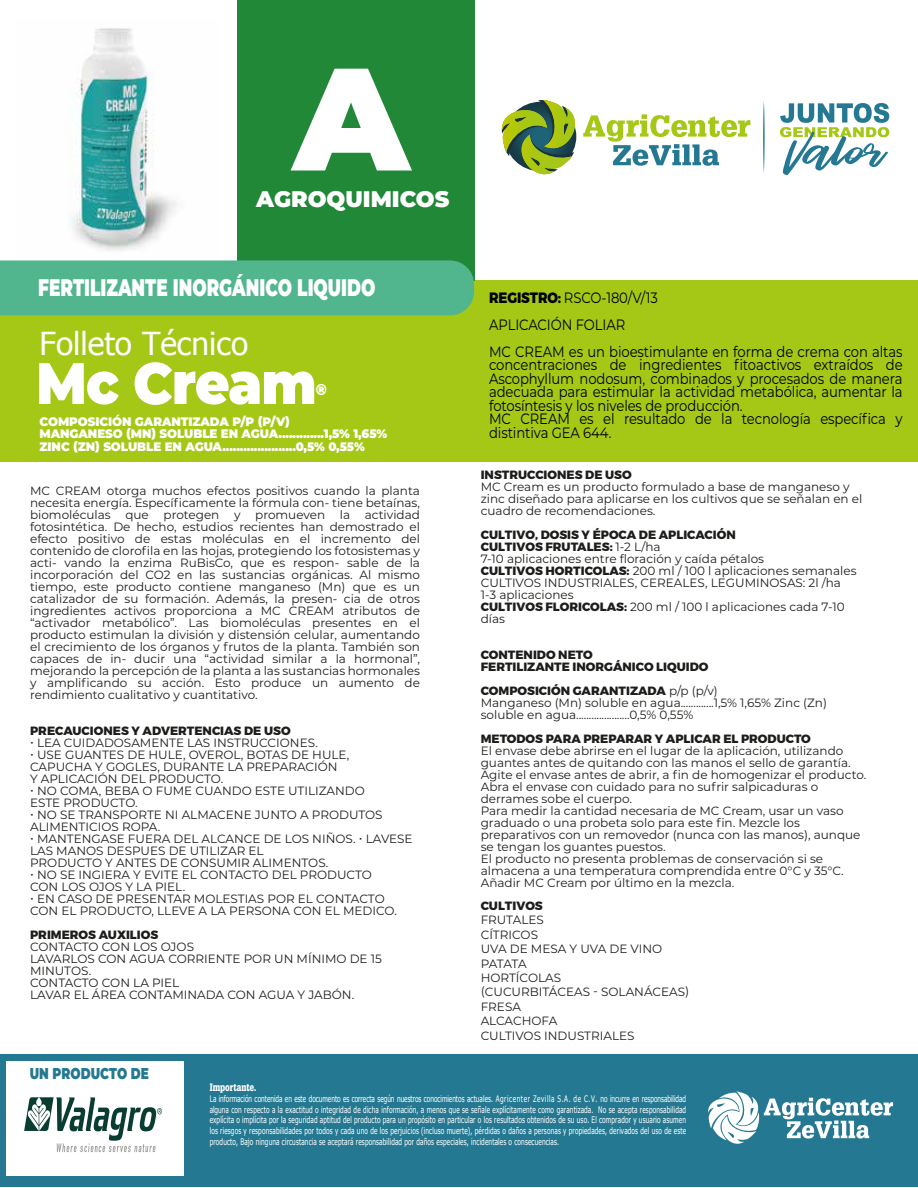
<style>
.page{position:relative;width:918px;height:1188px;background:#fff}
.page>*{position:absolute;margin:0;border:0;box-sizing:border-box;transform-origin:0 0}
.t1{font:900 145.5px "Montserrat";color:#fff}
.t2{font:900 58.35px "Montserrat";letter-spacing:-.015em;color:#fff;scale:.91 1}
.t3{font:31.65px "Tahoma";color:#fff}
.t4{font:900 24px "Montserrat";color:#fff;scale:.71 1}
.t5{font:900 22.5px "Montserrat";color:#fff}
.t6{font:900 15.9px "Montserrat";color:#fff;scale:.91 1}
.t7{font:900 15.75px "Montserrat";color:#247891;scale:.77 1}
.t8{font:15px/13.5px "Montserrat";letter-spacing:-.005em;color:#000;scale:.88 1}
.t9{font:900 12.3px/12.3px "Montserrat";letter-spacing:-.005em;color:#fff;scale:.96 1}
.t10{font:12px/12px "Montserrat";color:#1d1d1b}
.t11{font:800 12px/12px "Montserrat";color:#1d1d1b}
.t12{font:900 10.5px "Glypha LT Std";color:#fff;scale:.72 1}
.t13{font:9px/10.8px "Tahoma";letter-spacing:.02em;color:#fff;text-align:justify;scale:.72 1}
.s1{font-weight:800}
</style>
<div class="page">
<div style="left:0;top:281px;width:918px;height:181px;background:#a5c715"></div>
<svg style="left:502px;top:100px;width:248px;height:75px"></svg>
<svg style="left:780px;top:103px;width:109px;height:72px"></svg>
<svg style="left:763px;top:101px;width:2px;height:72px"></svg>
<div style="left:237px;top:0;width:237px;height:281px;background:#208837"></div>
<div style="left:0;top:260px;width:474px;height:55px;background:#51b68d"></div>
<div style="left:0;top:1054px;width:918px;height:132px;background:#247891"></div>
<svg style="left:708px;top:1092px;width:185px;height:52px"></svg>
<div style="left:6px;top:1061px;width:178px;height:115px;background:#fff"></div>
<img style="left:70px;top:28px;width:107px;height:223px">
<svg style="left:24px;top:1097px;width:138px;height:55px"></svg>
<h1 class="t1" style="left:293px;top:10px;width:118px">A</h1>
<h3 class="t5" style="left:256px;top:182px;width:195px">AGROQUIMICOS</h3>
<h3 class="t4" style="left:38px;top:269px;width:476px">FERTILIZANTE INORGÁNICO LIQUIDO</h3>
<h3 class="t3" style="left:40px;top:322px;width:210px">Folleto Técnico</h3>
<h2 class="t2" style="left:36px;top:339px;width:310px">Mc Cream</h2>
<h3 class="t6" style="left:316px;top:377px;width:14px">®</h3>
<p class="t9" style="left:40px;top:415px;width:364px">COMPOSICIÓN GARANTIZADA P/P (P/V)<br>MANGANESO (MN) SOLUBLE EN AGUA.............1,5% 1,65%<br>ZINC (ZN) SOLUBLE EN AGUA.....................0,5% 0,55%</p>
<p class="t10" style="left:30px;top:484px;width:391px;text-align:justify">MC CREAM otorga muchos efectos positivos cuando la planta necesita energía. Específicamente la fórmula con- tiene betaínas, biomoléculas que protegen y promueven la actividad fotosintética. De hecho, estudios recientes han demostrado el efecto positivo de estas moléculas en el incremento del contenido de clorofila en las hojas, protegiendo los fotosistemas y acti- vando la enzima RuBisCo, que es respon- sable de la incorporación del CO2 en las sustancias orgánicas. Al mismo tiempo, este producto contiene manganeso (Mn) que es un catalizador de su formación. Además, la presen- cia de otros ingredientes activos proporciona a MC CREAM atributos de “activador metabólico”. Las biomoléculas presentes en el producto estimulan la división y distensión celular, aumentando el crecimiento de los órganos y frutos de la planta. También son capaces de in- ducir una “actividad similar a la hormonal”, mejorando la percepción de la planta a las sustancias hormonales y amplificando su acción. Esto produce un aumento de rendimiento cualitativo y cuantitativo.</p>
<p class="t11" style="left:30px;top:725px;width:262px">PRECAUCIONES Y ADVERTENCIAS DE USO</p>
<p class="t10" style="left:30px;top:736px;width:289px">• LEA CUIDADOSAMENTE LAS INSTRUCCIONES.</p>
<p class="t10" style="left:30px;top:748px;width:321px">• USE GUANTES DE HULE, OVEROL, BOTAS DE HULE,<br>CAPUCHA Y GOGLES, DURANTE LA PREPARACIÓN<br>Y APLICACIÓN DEL PRODUCTO.</p>
<p class="t10" style="left:30px;top:784px;width:336px">• NO COMA, BEBA O FUME CUANDO ESTE UTILIZANDO<br>ESTE PRODUCTO.</p>
<p class="t10" style="left:30px;top:808px;width:354px">• NO SE TRANSPORTE NI ALMACENE JUNTO A PRODUTOS<br>ALIMENTICIOS ROPA.</p>
<p class="t10" style="left:30px;top:832px;width:384px">• MANTENGASE FUERA DEL ALCANCE DE LOS NIÑOS. • LAVESE<br>LAS MANOS DESPUES DE UTILIZAR EL<br>PRODUCTO Y ANTES DE CONSUMIR ALIMENTOS.</p>
<p class="t10" style="left:30px;top:868px;width:343px">• NO SE INGIERA Y EVITE EL CONTACTO DEL PRODUCTO<br>CON LOS OJOS Y LA PIEL.</p>
<p class="t10" style="left:30px;top:892px;width:368px">• EN CASO DE PRESENTAR MOLESTIAS POR EL CONTACTO<br>CON EL PRODUCTO, LLEVE A LA PERSONA CON EL MEDICO.</p>
<p class="t11" style="left:30px;top:929px;width:130px">PRIMEROS AUXILIOS</p>
<p class="t10" style="left:30px;top:940px;width:353px">CONTACTO CON LOS OJOS<br>LAVARLOS CON AGUA CORRIENTE POR UN MÍNIMO DE 15<br>MINUTOS.<br>CONTACTO CON LA PIEL<br>LAVAR EL ÁREA CONTAMINADA CON AGUA Y JABÓN.</p>
<h3 class="t7" style="left:30px;top:1062px;width:156px">UN PRODUCTO DE</h3>
<p class="t8" style="left:489px;top:283px;width:471px;line-height:27px"><span class="s1">REGISTRO:</span> RSCO-180/V/13<br>APLICACIÓN FOLIAR<br>MC CREAM es un bioestimulante en forma de crema con altas</p>
<p class="t8" style="left:489px;top:358px;width:471px">concentraciones de ingredientes fitoactivos extraídos de Ascophyllum nodosum, combinados y procesados de manera adecuada para estimular la actividad metabólica, aumentar la fotosíntesis y los niveles de producción.<br>MC CREAM es el resultado de la tecnología específica y distintiva GEA 644.</p>
<p class="t11" style="left:481px;top:469px;width:153px">INSTRUCCIONES DE USO</p>
<p class="t10" style="left:481px;top:480px;width:383px">MC Cream es un producto formulado a base de manganeso y zinc diseñado para aplicarse en los cultivos que se señalan en el cuadro de recomendaciones.</p>
<p class="t10" style="left:481px;top:528px;width:377px"><span class="s1">CULTIVO, DOSIS Y ÉPOCA DE APLICACIÓN<br>CULTIVOS FRUTALES:</span> 1-2 L/ha<br>7-10 aplicaciones entre floración y caída pétalos<br><span class="s1">CULTIVOS HORTICOLAS:</span> 200 ml / 100 l aplicaciones semanales CULTIVOS INDUSTRIALES, CEREALES, LEGUMINOSAS: 2l /ha 1-3 aplicaciones<br><span class="s1">CULTIVOS FLORICOLAS:</span> 200 ml / 100 l aplicaciones cada 7-10 días</p>
<p class="t11" style="left:481px;top:649px;width:229px">CONTENIDO NETO<br>FERTILIZANTE INORGÁNICO LIQUIDO</p>
<p class="t10" style="left:481px;top:684px;width:348px"><span class="s1">COMPOSICIÓN GARANTIZADA</span> p/p (p/v)<br>Manganeso (Mn) soluble en agua.............1,5% 1,65% Zinc (Zn) soluble en agua.....................0,5% 0,55%</p>
<p class="t11" style="left:481px;top:733px;width:332px">METODOS PARA PREPARAR Y APLICAR EL PRODUCTO</p>
<p class="t10" style="left:481px;top:744px;width:387px">El envase debe abrirse en el lugar de la aplicación, utilizando guantes antes de quitando con las manos el sello de garantía.<br>Agite el envase antes de abrir, a fin de homogenizar el producto.<br>Abra el envase con cuidado para no sufrir salpicaduras o derrames sobe el cuerpo.<br>Para medir la cantidad necesaria de MC Cream, usar un vaso graduado o una probeta solo para este fin. Mezcle los preparativos con un removedor (nunca con las manos), aunque se tengan los guantes puestos.<br>El producto no presenta problemas de conservación si se almacena a una temperatura comprendida entre 0°C y 35°C.<br>Añadir MC Cream por último en la mezcla.</p>
<p class="t11" style="left:481px;top:900px;width:64px">CULTIVOS</p>
<p class="t10" style="left:481px;top:912px;width:210px;line-height:14.4px">FRUTALES<br>CÍTRICOS<br>UVA DE MESA Y UVA DE VINO<br>PATATA<br>HORTÍCOLAS<br>(CUCURBITÁCEAS - SOLANÁCEAS)<br>FRESA<br>ALCACHOFA<br>CULTIVOS INDUSTRIALES</p>
<p class="t12" style="left:210px;top:1081px;width:66px">Importante.</p>
<p class="t13" style="left:210px;top:1093px;width:663px">La información contenida en este documento es correcta según nuestros conocimientos actuales. Agricenter Zevilla S.A. de C.V. no incurre en responsabilidad alguna con respecto a la exactitud o integridad de dicha información, a menos que se señale explícitamente como garantizada. No se acepta responsabilidad explícita o implícita por la seguridad aptitud del producto para un propósito en particular o los resultados obtenidos de su uso. El comprador y usuario asumen los riesgos y responsabilidades por todos y cada uno de los perjuicios (incluso muerte), pérdidas o daños a personas y propiedades, derivados del uso de este producto, Bajo ninguna circustancia se aceptará responsabilidad por daños especiales, incidentales o consecuencias.</p>
</div>
